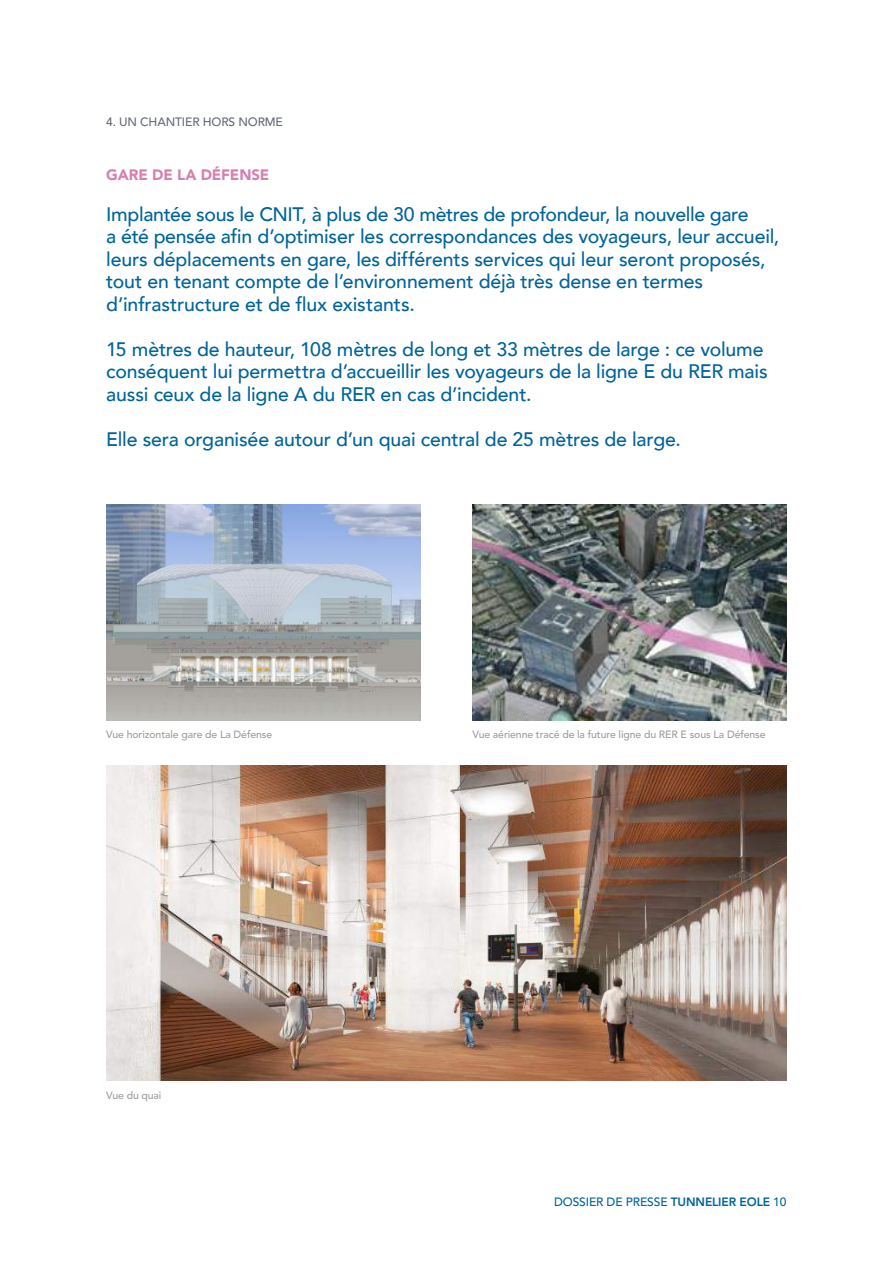
<style>
.page{position:relative;width:893px;height:1263px;background:#fff}
.page>*{position:absolute;margin:0;border:0;box-sizing:border-box;transform-origin:0 0}
.t1{font:500 19.5px/22.5px "Avenir";letter-spacing:-.01em;color:#00649b}
.t2{font:900 15px "Avenir LT Std";letter-spacing:-.005em;color:#d581b0}
.t3{font:500 12px "Avenir LT Std";letter-spacing:-.01em;color:#00649b}
.t4{font:500 12px "Avenir LT Std";letter-spacing:-.01em;color:#656a7a}
.t5{font:500 10.5px "Avenir LT Std";letter-spacing:-.01em;color:#9d9d9c}
.s1{font-weight:800}
</style>
<div class="page">
<img style="left:472px;top:504px;width:315px;height:216px">
<img style="left:106px;top:504px;width:315px;height:216px">
<img style="left:106px;top:765px;width:681px;height:315px">
<p class="t4" style="left:106px;top:115px;width:178px">4. UN CHANTIER HORS NORME</p>
<p class="t2" style="left:106px;top:166px;width:165px">GARE DE LA DÉFENSE</p>
<p class="t1" style="left:106px;top:202px;width:674px">Implantée sous le CNIT, à plus de 30 mètres de profondeur, la nouvelle gare<br>a été pensée afin d’optimiser les correspondances des voyageurs, leur accueil, leurs déplacements en gare, les différents services qui leur seront proposés, tout en tenant compte de l’environnement déjà très dense en termes d’infrastructure et de flux existants.</p>
<p class="t1" style="left:106px;top:337px;width:663px">15 mètres de hauteur, 108 mètres de long et 33 mètres de large : ce volume conséquent lui permettra d’accueillir les voyageurs de la ligne E du RER mais aussi ceux de la ligne A du RER en cas d’incident.</p>
<p class="t1" style="left:106px;top:427px;width:576px">Elle sera organisée autour d’un quai central de 25 mètres de large.</p>
<p class="t5" style="left:106px;top:729px;width:167px">Vue horizontale gare de La Défense</p>
<p class="t5" style="left:473px;top:729px;width:295px">Vue aérienne tracé de la future ligne du RER E sous La Défense</p>
<p class="t5" style="left:106px;top:1089px;width:57px">Vue du quai</p>
<p class="t3" style="left:554px;top:1195px;width:234px">DOSSIER DE PRESSE <span class="s1">TUNNELIER EOLE</span> 10</p>
</div>
